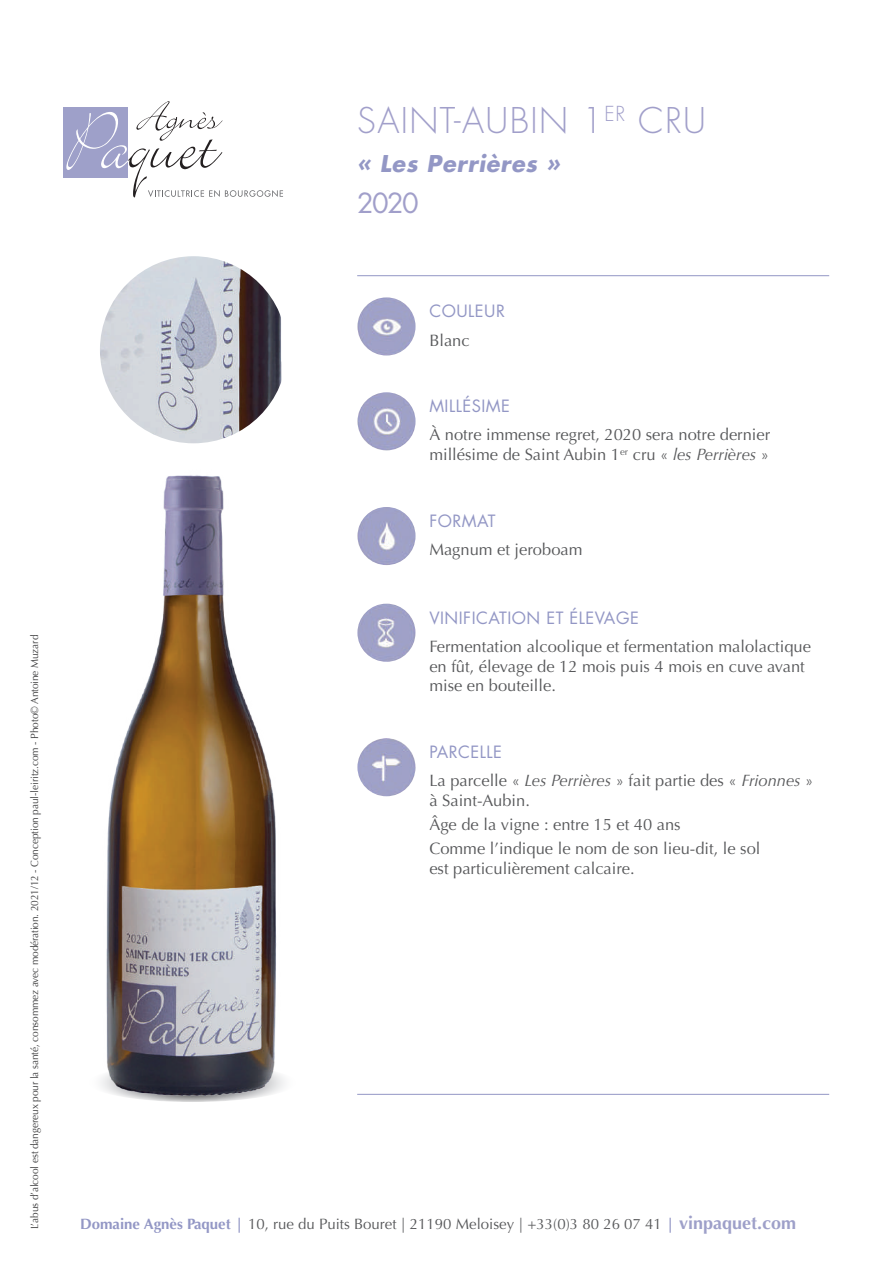
<style>
.page{position:relative;width:893px;height:1263px;background:#fff}
.page>*{position:absolute;margin:0;border:0;box-sizing:border-box;transform-origin:0 0}
.t1{font:300 34.5px "Futura";letter-spacing:.04em;color:#a19fca}
.t2{font:27px "Futura";color:#a19fca}
.t3{font:italic 700 22.5px "Futura";letter-spacing:.03em;color:#9397c5}
.t4{font:16.5px/19.8px "Optima";color:#57585a}
.t5{font:16.5px "Futura";letter-spacing:.03em;color:#9397c5}
.t6{font:15px "Optima";color:#57585a}
.t7{font:10.5px "Optima";letter-spacing:-.01em;color:#3e3e3f;scale:.96 1}
.s1{font-style:italic}
.s2{font-weight:700;color:#9397c5}
.s3{font-weight:700;font-size:18px;color:#9ea0c9}
</style>
<div class="page">
<hr style="left:357px;top:275px;width:472px;height:1px;background:#9397c5">
<hr style="left:357px;top:1094px;width:472px;height:1px;background:#9397c5">
<div style="left:64px;top:107px;width:64px;height:71px;background:#9ea0c9"></div>
<svg style="left:66px;top:101px;width:217px;height:96px"></svg>
<img style="left:357px;top:297px;width:59px;height:58px;border-radius:29px">
<img style="left:357px;top:392px;width:59px;height:58px;border-radius:29px">
<img style="left:357px;top:507px;width:59px;height:58px;border-radius:29px">
<img style="left:357px;top:604px;width:59px;height:58px;border-radius:29px">
<img style="left:357px;top:738px;width:59px;height:58px;border-radius:29px">
<img style="left:100px;top:435px;width:185px;height:667px">
<img style="left:100px;top:256px;width:187px;height:187px;border-radius:94px">
<p class="t7" style="left:28px;top:1229px;width:621px;rotate:-90deg">L’abus d’alcool est dangereux pour la santé, consommez avec modération. 2021/12 - Conception paul-leiritz.com - Photo© Antoine Muzard</p>
<h1 class="t1" style="left:357px;top:99px;width:350px">SAINT-AUBIN 1<sup>ER</sup> CRU</h1>
<h3 class="t3" style="left:357px;top:149px;width:204px">« Les Perrières »</h3>
<h2 class="t2" style="left:357px;top:186px;width:63px">2020</h2>
<p class="t5" style="left:429px;top:301px;width:77px">COULEUR</p>
<p class="t4" style="left:429px;top:330px;width:42px">Blanc</p>
<p class="t5" style="left:429px;top:395px;width:82px">MILLÉSIME</p>
<p class="t4" style="left:429px;top:425px;width:342px">À notre immense regret, 2020 sera notre dernier millésime de Saint Aubin 1<sup>er</sup> cru « <span class="s1">les Perrières</span> »</p>
<p class="t5" style="left:429px;top:510px;width:68px">FORMAT</p>
<p class="t4" style="left:429px;top:540px;width:155px">Magnum et jeroboam</p>
<p class="t5" style="left:429px;top:607px;width:211px">VINIFICATION ET ÉLEVAGE</p>
<p class="t4" style="left:429px;top:636px;width:383px">Fermentation alcoolique et fermentation malolactique en fût, élevage de 12 mois puis 4 mois en cuve avant mise en bouteille.</p>
<p class="t5" style="left:429px;top:741px;width:74px">PARCELLE</p>
<p class="t4" style="left:429px;top:771px;width:386px">La parcelle « <span class="s1">Les Perrières</span> » fait partie des « <span class="s1">Frionnes</span> » à Saint-Aubin.</p>
<p class="t4" style="left:429px;top:813px;width:333px;line-height:24px">Âge de la vigne : entre 15 et 40 ans<br>Comme l’indique le nom de son lieu-dit, le sol</p>
<p class="t4" style="left:429px;top:859px;width:207px">est particulièrement calcaire.</p>
<p class="t6" style="left:80px;top:1215px;width:717px"><span class="s2">Domaine Agnès Paquet |</span> 10, rue du Puits Bouret | 21190 Meloisey | +33(0)3 80 26 07 41 <span class="s2">|</span> <span class="s3">vinpaquet.com</span></p>
</div>
